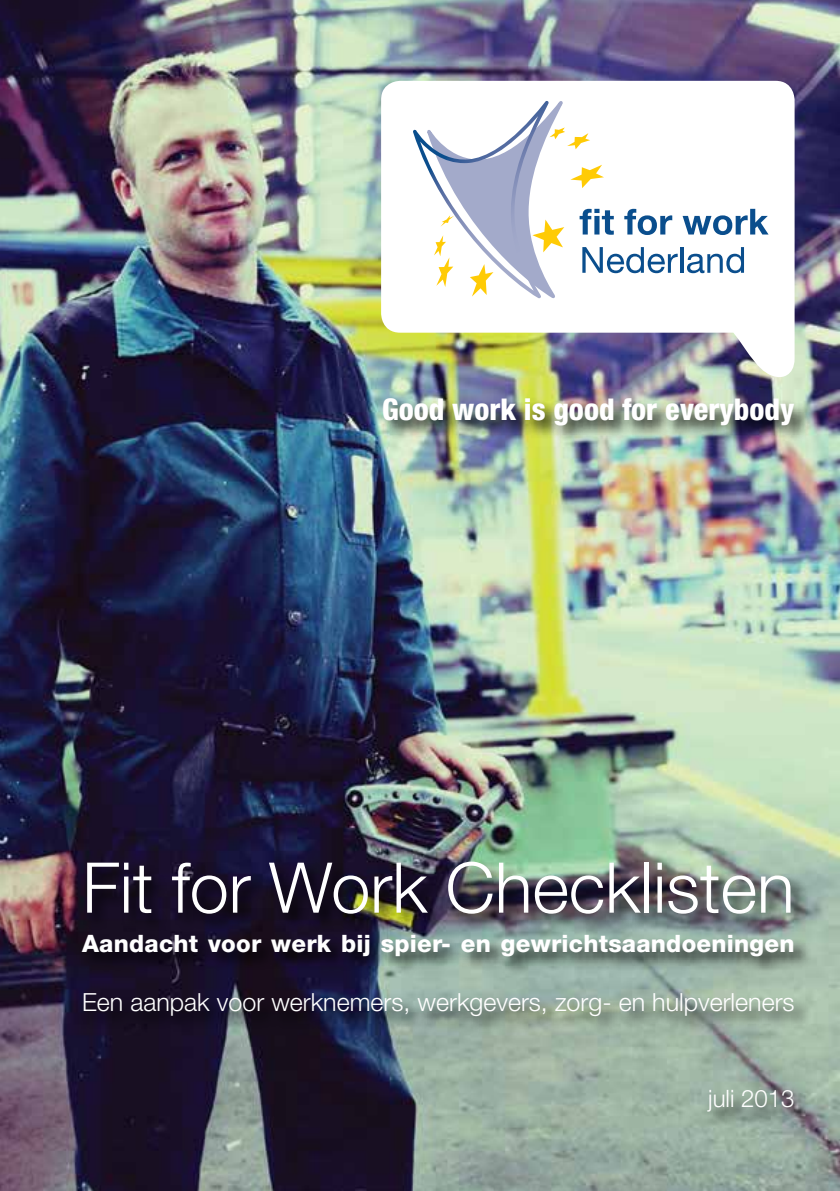
<style>
.page{position:relative;width:840px;height:1191px;background:#fff}
.page>*{position:absolute;margin:0;border:0;box-sizing:border-box;transform-origin:0 0}
.t1{font:300 70px "Helvetica Neue LT Std";color:#fff}
.t2{font:800 condensed 30px "Helvetica Neue LT Std";color:#fff}
.t3{font:300 25px "Helvetica Neue LT Std";color:#fff}
.t4{font:800 24px "Helvetica Neue LT Std";letter-spacing:.01em;color:#fff}
.t5{font:300 24px "Helvetica Neue LT Std";color:#fff}
</style>
<div class="page">
<img style="left:0;top:0;width:839px;height:1191px">
<div style="left:80px;top:396px;width:732px;height:734px;background:#000;opacity:.85"></div>
<img style="left:381px;top:81px;width:413px;height:296px">
<div style="left:412px;top:96px;width:356px;height:207px;background:#fff"></div>
<svg style="left:413px;top:101px;width:355px;height:197px"></svg>
<p class="t2" style="left:382px;top:391px;width:413px">Good work is good for everybody</p>
<h1 class="t1" style="left:82px;top:845px;width:713px">Fit for Work Checklisten</h1>
<p class="t4" style="left:82px;top:929px;width:713px">Aandacht voor werk bij spier- en gewrichtsaandoeningen</p>
<p class="t3" style="left:82px;top:987px;width:713px">Een aanpak voor werknemers, werkgevers, zorg- en hulpverleners</p>
<p class="t5" style="left:707px;top:1084px;width:88px">juli 2013</p>
</div>
